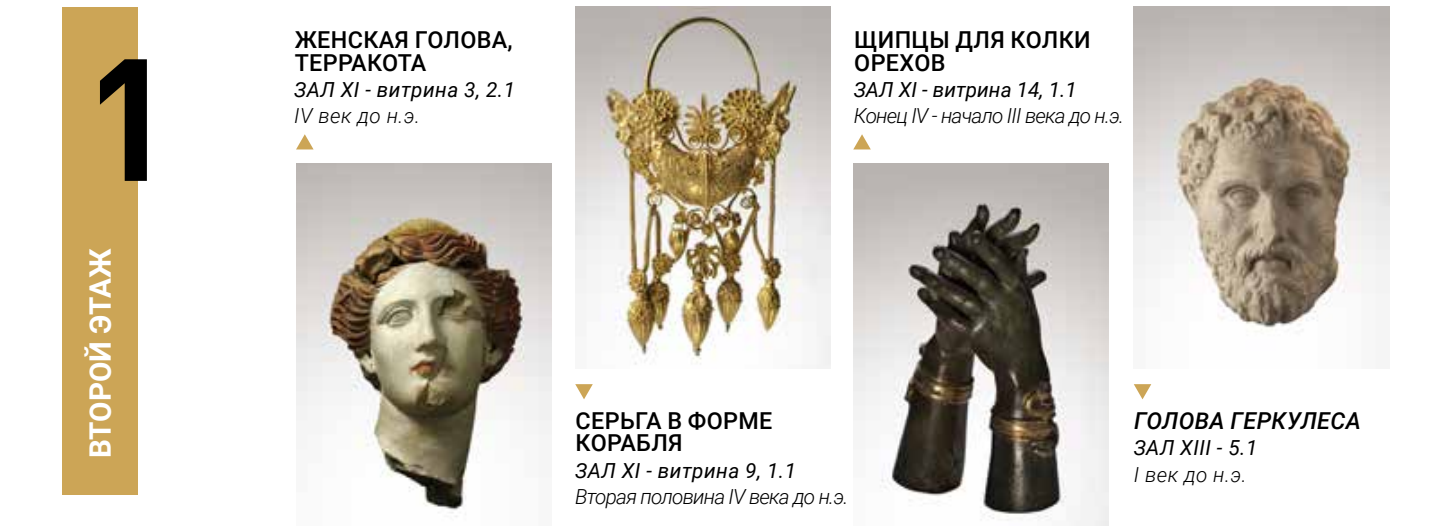
<style>
.page{position:relative;width:1453px;height:532px;background:#fff}
.page>*{position:absolute;margin:0;border:0;box-sizing:border-box;transform-origin:0 0}
.t1{font:700 29.5px "Roboto";letter-spacing:-.005em;color:#fff}
.t2{font:500 23.25px/22.2px "Roboto";letter-spacing:.015em;color:#000}
.t3{font:italic 500 23.25px "Roboto";letter-spacing:.015em;color:#000}
.t4{font:italic 300 20.75px "Roboto";letter-spacing:-.04em;color:#000}
.t5{font:italic 20.75px "Roboto";letter-spacing:.02em;color:#000}
.t6{font:italic 20.75px "Roboto";color:#000}
</style>
<div class="page">
<div style="left:62px;top:7px;width:76px;height:487px;background:#cca556"></div>
<svg style="left:100px;top:59px;width:47px;height:122px"></svg>
<svg style="left:575px;top:384px;width:18px;height:15px"></svg>
<svg style="left:1134px;top:384px;width:17px;height:15px"></svg>
<img style="left:853px;top:163px;width:256px;height:362px">
<img style="left:1134px;top:7px;width:255px;height:325px">
<svg style="left:296px;top:134px;width:18px;height:15px"></svg>
<svg style="left:853px;top:134px;width:18px;height:15px"></svg>
<img style="left:575px;top:7px;width:256px;height:361px">
<img style="left:296px;top:163px;width:255px;height:354px">
<h1 class="t1" style="left:80px;top:458px;width:211px;rotate:-90deg">ВТОРОЙ ЭТАЖ</h1>
<p class="t2" style="left:295px;top:28px;width:219px">ЖЕНСКАЯ ГОЛОВА,<br>ТЕРРАКОТА</p>
<p class="t5" style="left:294px;top:75px;width:222px">ЗАЛ XI - витрина 3, 2.1</p>
<p class="t4" style="left:294px;top:101px;width:127px">IV век до н.э.</p>
<p class="t2" style="left:854px;top:28px;width:238px">ЩИПЦЫ ДЛЯ КОЛКИ<br>ОРЕХОВ</p>
<p class="t6" style="left:854px;top:75px;width:225px">ЗАЛ XI - витрина 14, 1.1</p>
<p class="t4" style="left:854px;top:101px;width:272px">Конец IV - начало III века до н.э.</p>
<p class="t2" style="left:576px;top:408px;width:198px">СЕРЬГА В ФОРМЕ<br>КОРАБЛЯ</p>
<p class="t5" style="left:575px;top:455px;width:222px">ЗАЛ XI - витрина 9, 1.1</p>
<p class="t4" style="left:575px;top:482px;width:274px">Вторая половина IV века до н.э.</p>
<p class="t3" style="left:1134px;top:404px;width:228px">ГОЛОВА ГЕРКУЛЕСА</p>
<p class="t5" style="left:1134px;top:433px;width:125px">ЗАЛ XIII - 5.1</p>
<p class="t4" style="left:1134px;top:459px;width:114px">I век до н.э.</p>
</div>
